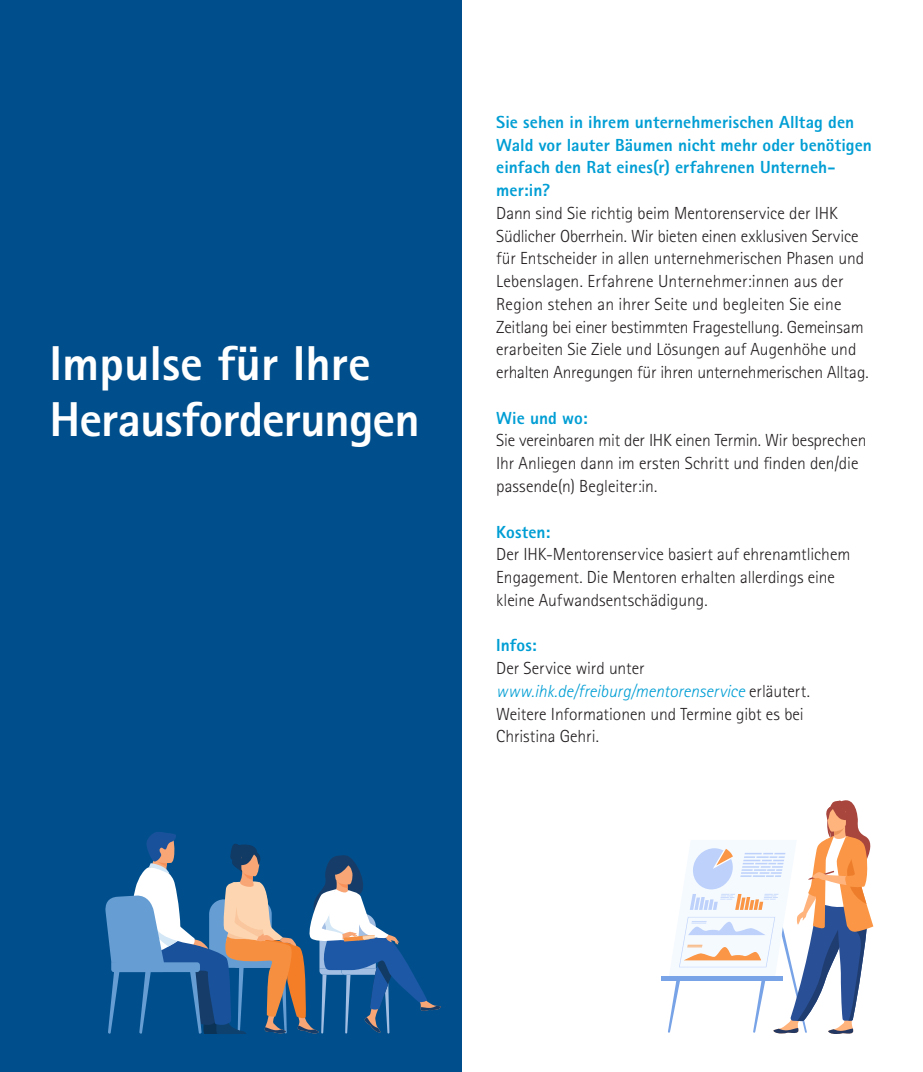
<style>
.page{position:relative;width:923px;height:1072px;background:#fff}
.page>*{position:absolute;margin:0;border:0;box-sizing:border-box;transform-origin:0 0}
.t1{font:800 49px/56px "Rotis Sans Serif Std";letter-spacing:-.02em;color:#fff}
.t2{font:300 17.5px/22.8px "Rotis Sans Serif Std";letter-spacing:-.005em;color:#231f20}
.t3{font:800 17.5px/22.8px "Rotis Sans Serif Std";letter-spacing:.005em;color:#009ed4}
.s1{font-style:italic;color:#009ed4}
</style>
<div class="page">
<div style="left:0;top:0;width:461px;height:1071px;background:#004f8c"></div>
<svg style="left:105px;top:832px;width:336px;height:202px"></svg>
<hr style="left:661px;top:976px;width:121px;height:4px;background:#78a3e6">
<svg style="left:668px;top:800px;width:206px;height:234px"></svg>
<h1 class="t1" style="left:50px;top:335px;width:372px">Impulse für Ihre<br>Herausforderungen</h1>
<p class="t3" style="left:496px;top:110px;width:377px">Sie sehen in ihrem unternehmerischen Alltag den Wald vor lauter Bäumen nicht mehr oder benötigen einfach den Rat eines(r) erfahrenen Unterneh&shy;mer:in?</p>
<p class="t2" style="left:496px;top:202px;width:374px">Dann sind Sie richtig beim Mentorenservice der IHK Südlicher Oberrhein. Wir bieten einen exklusiven Service für Entscheider in allen unternehmerischen Phasen und Lebenslagen. Erfahrene Unternehmer:innen aus der Region stehen an ihrer Seite und begleiten Sie eine Zeitlang bei einer bestimmten Fragestellung. Gemeinsam erarbeiten Sie Ziele und Lösungen auf Augenhöhe und erhalten Anregungen für ihren unternehmerischen Alltag.</p>
<p class="t3" style="left:496px;top:406px;width:93px">Wie und wo:</p>
<p class="t2" style="left:496px;top:429px;width:372px">Sie vereinbaren mit der IHK einen Termin. Wir besprechen<br>Ihr Anliegen dann im ersten Schritt und finden den/die passende(n) Begleiter:in.</p>
<p class="t3" style="left:496px;top:520px;width:56px">Kosten:</p>
<p class="t2" style="left:496px;top:543px;width:356px">Der IHK-Mentorenservice basiert auf ehrenamtlichem<br>Engagement. Die Mentoren erhalten allerdings eine kleine Aufwandsentschädigung.</p>
<p class="t3" style="left:496px;top:633px;width:42px">Infos:</p>
<p class="t2" style="left:496px;top:657px;width:315px">Der Service wird unter <span class="s1">www.ihk.de/freiburg/mentorenservice</span> erläutert.<br>Weitere Informationen und Termine gibt es bei Christina Gehri.</p>
</div>
